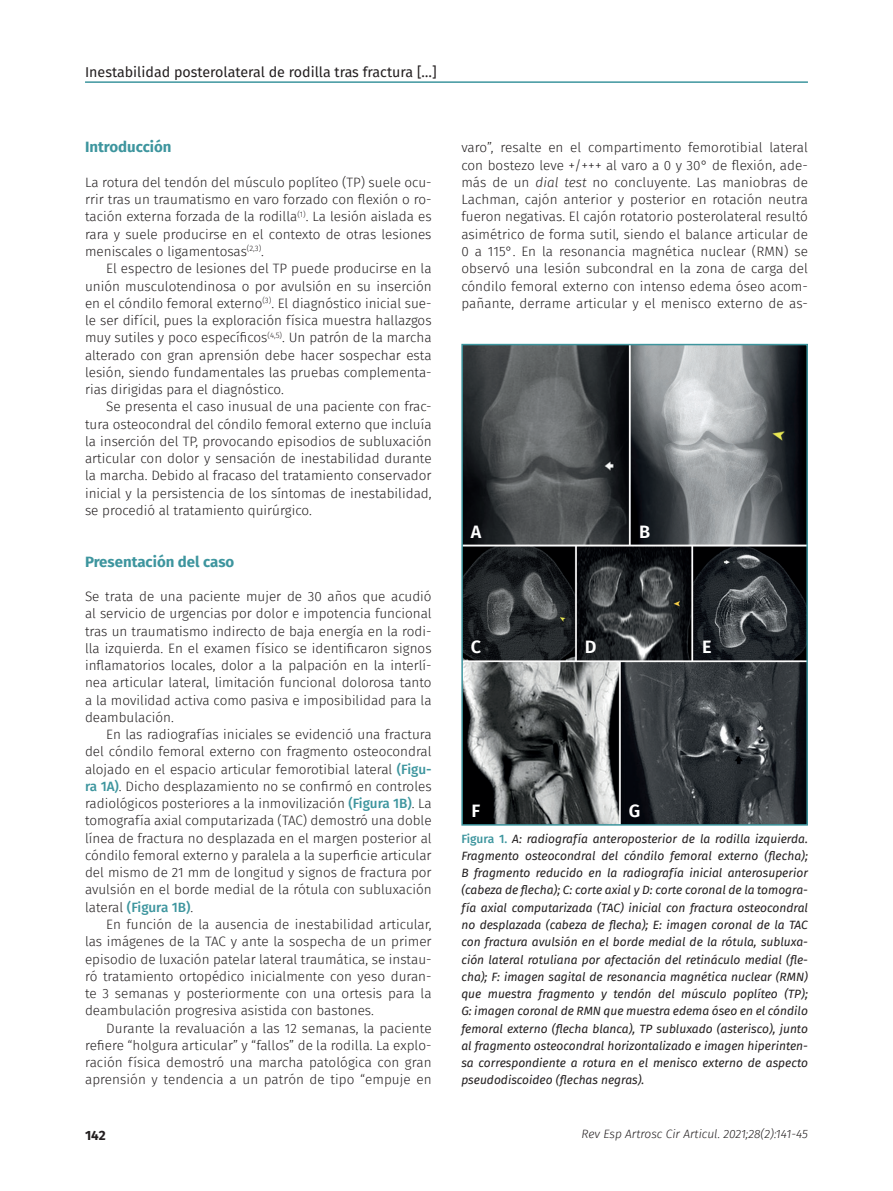
<style>
.page{position:relative;width:893px;height:1191px;background:#fff}
.page>*{position:absolute;margin:0;border:0;box-sizing:border-box;transform-origin:0 0}
.Letra_figura{font:600 18px "Fira Sans FS";color:#fff}
.Ladillo{font:700 15px "Fira Sans FS";color:#3d959e}
.t1{font:14.25px "Fira Sans FS";color:#231f20}
.Párrafo_general{font:300 13.5px/17.2px "Fira Sans FS";color:#231f20;text-align:justify}
.Primer_párrafo{font:300 13.5px/17.2px "Fira Sans FS";color:#231f20;text-align:justify}
.t2{font:700 13.5px "Fira Sans FS";color:#231f20}
.Pie_de_foto{font:italic 12px/17.2px "Fira Sans FS";color:#231f20;text-align:justify}
.t3{font:italic 300 12px "Fira Sans FS";color:#231f20}
.s1{font-weight:500;color:#3d959e}
.s2{font-style:italic}
.s3{font-weight:500;font-style:normal;color:#3d959e}
</style>
<div class="page">
<hr style="left:85px;top:81px;width:723px;height:2px;background:#3d959e">
<img style="left:464px;top:347px;width:341px;height:475px">
<div style="left:461px;top:344px;width:347px;height:481px;border:2px solid #3d959e"></div>
<p class="t1" style="left:85px;top:62px;width:353px">Inestabilidad posterolateral de rodilla tras fractura […]</p>
<p class="Ladillo" style="left:85px;top:136px;width:88px">Introducción</p>
<p class="Primer_párrafo" style="left:85px;top:174px;width:348px">La rotura del tendón del músculo poplíteo (TP) suele ocu&shy;rrir tras un traumatismo en varo forzado con flexión o ro&shy;tación externa forzada de la rodilla<sup>(1)</sup>. La lesión aislada es rara y suele producirse en el contexto de otras lesiones meniscales o ligamentosas<sup>(2,3)</sup>.</p>
<p class="Párrafo_general" style="left:85px;top:260px;width:348px;text-indent:21px">El espectro de lesiones del TP puede producirse en la unión musculotendinosa o por avulsión en su inserción en el cóndilo femoral externo<sup>(3)</sup>. El diagnóstico inicial sue&shy;le ser difícil, pues la exploración física muestra hallazgos muy sutiles y poco específicos<sup>(4,5)</sup>. Un patrón de la marcha alterado con gran aprensión debe hacer sospechar esta lesión, siendo fundamentales las pruebas complementa&shy;rias dirigidas para el diagnóstico.</p>
<p class="Párrafo_general" style="left:85px;top:398px;width:348px;text-indent:21px">Se presenta el caso inusual de una paciente con frac&shy;tura osteocondral del cóndilo femoral externo que incluía la inserción del TP, provocando episodios de subluxación articular con dolor y sensación de inestabilidad durante la marcha. Debido al fracaso del tratamiento conservador inicial y la persistencia de los síntomas de inestabilidad, se procedió al tratamiento quirúrgico.</p>
<p class="Ladillo" style="left:85px;top:550px;width:151px">Presentación del caso</p>
<p class="Primer_párrafo" style="left:85px;top:588px;width:348px">Se trata de una paciente mujer de 30 años que acudió al servicio de urgencias por dolor e impotencia funcional tras un traumatismo indirecto de baja energía en la rodi&shy;lla izquierda. En el examen físico se identificaron signos inflamatorios locales, dolor a la palpación en la interlí&shy;nea articular lateral, limitación funcional dolorosa tanto a la movilidad activa como pasiva e imposibilidad para la deambulación.</p>
<p class="Párrafo_general" style="left:85px;top:726px;width:348px;text-indent:21px">En las radiografías iniciales se evidenció una fractura del cóndilo femoral externo con fragmento osteocondral alojado en el espacio articular femorotibial lateral <span class="s1">(Figu&shy;ra 1A)</span>. Dicho desplazamiento no se confirmó en controles radiológicos posteriores a la inmovilización <span class="s1">(Figura 1B)</span>. La tomografía axial computarizada (TAC) demostró una doble línea de fractura no desplazada en el margen posterior al cóndilo femoral externo y paralela a la superficie articular del mismo de 21 mm de longitud y signos de fractura por avulsión en el borde medial de la rótula con subluxación lateral <span class="s1">(Figura 1B)</span>.</p>
<p class="Párrafo_general" style="left:85px;top:915px;width:348px;text-indent:21px">En función de la ausencia de inestabilidad articular, las imágenes de la TAC y ante la sospecha de un primer episodio de luxación patelar lateral traumática, se instau&shy;ró tratamiento ortopédico inicialmente con yeso duran&shy;te 3 semanas y posteriormente con una ortesis para la deambulación progresiva asistida con bastones.</p>
<p class="Párrafo_general" style="left:85px;top:1019px;width:348px;text-indent:21px">Durante la revaluación a las 12 semanas, la paciente refiere “holgura articular” y “fallos” de la rodilla. La explo&shy;ración física demostró una marcha patológica con gran aprensión y tendencia a un patrón de tipo “empuje en</p>
<p class="Párrafo_general" style="left:461px;top:139px;width:348px">varo”, resalte en el compartimento femorotibial lateral con bostezo leve +/+++ al varo a 0 y 30° de flexión, ade&shy;más de un <span class="s2">dial test</span> no concluyente. Las maniobras de Lachman, cajón anterior y posterior en rotación neutra fueron negativas. El cajón rotatorio posterolateral resultó asimétrico de forma sutil, siendo el balance articular de 0 a 115°. En la resonancia magnética nuclear (RMN) se observó una lesión subcondral en la zona de carga del cóndilo femoral externo con intenso edema óseo acom&shy;pañante, derrame articular y el menisco externo de as-</p>
<p class="Letra_figura" style="left:471px;top:518px;width:12px">A</p>
<p class="Letra_figura" style="left:639px;top:518px;width:13px">B</p>
<p class="Letra_figura" style="left:471px;top:633px;width:12px">C</p>
<p class="Letra_figura" style="left:585px;top:633px;width:13px">D</p>
<p class="Letra_figura" style="left:702px;top:633px;width:11px">E</p>
<p class="Letra_figura" style="left:472px;top:797px;width:10px">F</p>
<p class="Letra_figura" style="left:629px;top:797px;width:13px">G</p>
<p class="Pie_de_foto" style="left:461px;top:830px;width:348px"><span class="s3">Figura 1.</span> A: radiografía anteroposterior de la rodilla izquierda.<br>Fragmento osteocondral del cóndilo femoral externo (flecha); B fragmento reducido en la radiografía inicial anterosuperior (cabeza de flecha); C: corte axial y D: corte coronal de la tomogra&shy;fía axial computarizada (TAC) inicial con fractura osteocondral no desplazada (cabeza de flecha); E: imagen coronal de la TAC con fractura avulsión en el borde medial de la rótula, subluxa&shy;ción lateral rotuliana por afectación del retináculo medial (fle&shy;cha); F: imagen sagital de resonancia magnética nuclear (RMN) que muestra fragmento y tendón del músculo poplíteo (TP); G: imagen coronal de RMN que muestra edema óseo en el cóndilo femoral externo (flecha blanca), TP subluxado (asterisco), junto al fragmento osteocondral horizontalizado e imagen hiperinten&shy;sa correspondiente a rotura en el menisco externo de aspecto pseudodiscoideo (flechas negras).</p>
<p class="t2" style="left:85px;top:1124px;width:22px">142</p>
<p class="t3" style="left:582px;top:1125px;width:228px">Rev Esp Artrosc Cir Articul. 2021;28(2):141-45</p>
</div>
